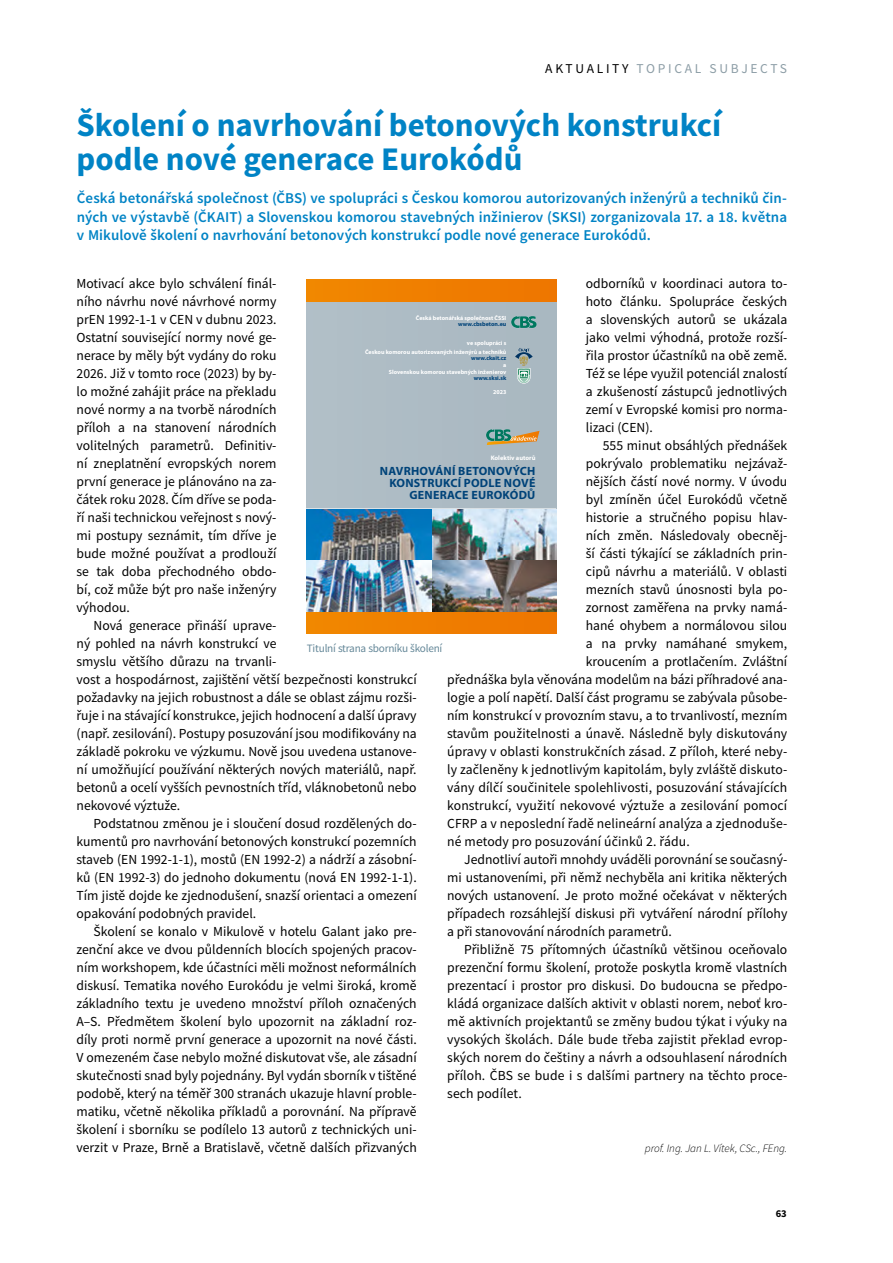
<style>
.page{position:relative;width:893px;height:1263px;background:#fff}
.page>*{position:absolute;margin:0;border:0;box-sizing:border-box;transform-origin:0 0}
.t1{font:700 33px/34.5px "Source Sans Pro";color:#0083c5}
.t2{font:600 15px/18.8px "Source Sans Pro";letter-spacing:.005em;color:#0083c5;text-align:justify}
.t3{font:13.8px/18px "Source Sans Pro";color:#000;text-align:justify}
.t4{font:13.5px "Source Sans Pro";letter-spacing:.2em;color:#8c9da6}
.t5{font:700 12px/12px "Myriad Pro";letter-spacing:.02em;color:#004379;text-align:right}
.t6{font:italic 300 11.25px "Source Sans Pro";color:#000}
.t7{font:11.25px "Source Sans Pro";letter-spacing:-.02em;color:#648798}
.t8{font:700 10.5px "Source Sans Pro";color:#000}
.t9{font:700 6.45px "Myriad Pro";color:#fff}
.t10{font:700 6px/9px "Myriad Pro";color:#fff;text-align:right}
.t11{font:700 6px "Myriad Pro";color:#004379}
.s1{color:#000}
</style>
<div class="page">
<div style="left:307px;top:279px;width:249px;height:354px;background:#adbbc4"></div>
<div style="left:307px;top:611px;width:249px;height:22px;background:#f07e00"></div>
<div style="left:307px;top:279px;width:249px;height:23px;background:#f07e00"></div>
<svg style="left:511px;top:316px;width:26px;height:12px"></svg>
<svg style="left:486px;top:429px;width:54px;height:16px"></svg>
<img style="left:307px;top:509px;width:249px;height:102px">
<svg style="left:515px;top:348px;width:18px;height:36px"></svg>
<p class="t4" style="left:545px;top:60px;width:243px"><span class="s1">AKTUALITY</span> TOPICAL SUBJECTS</p>
<h1 class="t1" style="left:77px;top:107px;width:646px">Školení o navrhování betonových konstrukcí podle nové generace Eurokódů</h1>
<p class="t2" style="left:77px;top:188px;width:712px">Česká betonářská společnost (ČBS) ve spolupráci s Českou komorou autorizovaných inženýrů a techniků čin&shy;ných ve výstavbě (ČKAIT) a Slovenskou komorou stavebných inžinierov (SKSI) zorganizovala 17. a 18. května v Mikulově školení o navrhování betonových konstrukcí podle nové generace Eurokódů.</p>
<p class="t3" style="left:77px;top:274px;width:202px">Motivací akce bylo schválení finál&shy;ního návrhu nové návrhové normy prEN 1992-1-1 v CEN v dubnu 2023.<br>Ostatní související normy nové ge&shy;nerace by měly být vydány do roku 2026. Již v tomto roce (2023) by by&shy;lo možné zahájit práce na překladu nové normy a na tvorbě národních příloh a na stanovení národních volitelných parametrů. Definitiv&shy;ní zneplatnění evropských norem první generace je plánováno na za&shy;čátek roku 2028. Čím dříve se poda&shy;ří naši technickou veřejnost s nový&shy;mi postupy seznámit, tím dříve je bude možné používat a prodlouží se tak doba přechodného obdo&shy;bí, což může být pro naše inženýry výhodou.</p>
<p class="t3" style="left:77px;top:616px;width:342px;text-align:left;text-indent:17px">Nová generace přináší uprave-<br>ný pohled na návrh konstrukcí ve<br>smyslu většího důrazu na trvanli-<br>vost a hospodárnost, zajištění větší bezpečnosti konstrukcí požadavky na jejich robustnost a dále se oblast zájmu rozši&shy;řuje i na stávající konstrukce, jejich hodnocení a další úpravy (např. zesilování). Postupy posuzování jsou modifikovány na základě pokroku ve výzkumu. Nově jsou uvedena ustanove&shy;ní umožňující používání některých nových materiálů, např. betonů a ocelí vyšších pevnostních tříd, vláknobetonů nebo nekovové výztuže.</p>
<p class="t3" style="left:77px;top:814px;width:342px;text-indent:17px">Podstatnou změnou je i sloučení dosud rozdělených do&shy;kumentů pro navrhování betonových konstrukcí pozemních staveb (EN 1992-1-1), mostů (EN 1992-2) a nádrží a zásobní&shy;ků (EN 1992-3) do jednoho dokumentu (nová EN 1992-1-1).<br>Tím jistě dojde ke zjednodušení, snazší orientaci a omezení opakování podobných pravidel.</p>
<p class="t3" style="left:77px;top:922px;width:342px;text-indent:17px">Školení se konalo v Mikulově v hotelu Galant jako pre&shy;zenční akce ve dvou půldenních blocích spojených pracov&shy;ním workshopem, kde účastníci měli možnost neformálních diskusí. Tematika nového Eurokódu je velmi široká, kromě základního textu je uvedeno množství příloh označených A–S. Předmětem školení bylo upozornit na základní roz&shy;díly proti normě první generace a upozornit na nové části.<br>V omezeném čase nebylo možné diskutovat vše, ale zásadní skutečnosti snad byly pojednány. Byl vydán sborník v tištěné podobě, který na téměř 300 stranách ukazuje hlavní proble&shy;matiku, včetně několika příkladů a porovnání. Na přípravě školení i sborníku se podílelo 13 autorů z technických uni&shy;verzit v Praze, Brně a Bratislavě, včetně dalších přizvaných</p>
<p class="t3" style="left:586px;top:274px;width:203px">odborníků v koordinaci autora to&shy;hoto článku. Spolupráce českých a slovenských autorů se ukázala jako velmi výhodná, protože rozší&shy;řila prostor účastníků na obě země.<br>Též se lépe využil potenciál znalostí a zkušeností zástupců jednotlivých zemí v Evropské komisi pro norma&shy;lizaci (CEN).</p>
<p class="t3" style="left:603px;top:436px;width:186px">555 minut obsáhlých přednášek</p>
<p class="t3" style="left:586px;top:454px;width:203px">pokrývalo problematiku nejzávaž-</p>
<p class="t3" style="left:586px;top:472px;width:203px">nějších částí nové normy. V úvodu</p>
<p class="t3" style="left:586px;top:490px;width:203px">byl zmíněn účel Eurokódů včetně</p>
<p class="t3" style="left:586px;top:508px;width:203px">historie a stručného popisu hlav-</p>
<p class="t3" style="left:586px;top:526px;width:203px">ních změn. Následovaly obecněj-</p>
<p class="t3" style="left:586px;top:544px;width:203px">ší části týkající se základních prin-</p>
<p class="t3" style="left:586px;top:562px;width:203px">cipů návrhu a materiálů. V oblasti</p>
<p class="t3" style="left:586px;top:580px;width:203px">mezních stavů únosnosti byla po-</p>
<p class="t3" style="left:586px;top:598px;width:203px">zornost zaměřena na prvky namá-</p>
<p class="t3" style="left:586px;top:616px;width:203px">hané ohybem a normálovou silou</p>
<p class="t3" style="left:586px;top:634px;width:203px">a na prvky namáhané smykem,</p>
<p class="t3" style="left:586px;top:652px;width:203px">kroucením a protlačením. Zvláštní</p>
<p class="t3" style="left:447px;top:670px;width:342px">přednáška byla věnována modelům na bázi příhradové ana-</p>
<p class="t3" style="left:447px;top:688px;width:342px">logie a polí napětí. Další část programu se zabývala působe-</p>
<p class="t3" style="left:447px;top:706px;width:342px">ním konstrukcí v provozním stavu, a to trvanlivostí, mezním</p>
<p class="t3" style="left:447px;top:724px;width:342px">stavům použitelnosti a únavě. Následně byly diskutovány</p>
<p class="t3" style="left:447px;top:742px;width:342px">úpravy v oblasti konstrukčních zásad. Z příloh, které neby-</p>
<p class="t3" style="left:447px;top:760px;width:342px">ly začleněny k jednotlivým kapitolám, byly zvláště diskuto-</p>
<p class="t3" style="left:447px;top:778px;width:342px">vány dílčí součinitele spolehlivosti, posuzování stávajících</p>
<p class="t3" style="left:447px;top:796px;width:342px">konstrukcí, využití nekovové výztuže a zesilování pomocí</p>
<p class="t3" style="left:447px;top:814px;width:342px">CFRP a v neposlední řadě nelineární analýza a zjednoduše-</p>
<p class="t3" style="left:447px;top:832px;width:244px">né metody pro posuzování účinků 2. řádu.</p>
<p class="t3" style="left:464px;top:850px;width:325px">Jednotliví autoři mnohdy uváděli porovnání se současný-</p>
<p class="t3" style="left:447px;top:868px;width:342px">mi ustanoveními, při němž nechyběla ani kritika některých</p>
<p class="t3" style="left:447px;top:886px;width:342px">nových ustanovení. Je proto možné očekávat v některých</p>
<p class="t3" style="left:447px;top:904px;width:342px">případech rozsáhlejší diskusi při vytváření národní přílohy</p>
<p class="t3" style="left:447px;top:922px;width:226px">a při stanovování národních parametrů.</p>
<p class="t3" style="left:464px;top:940px;width:325px">Přibližně 75 přítomných účastníků většinou oceňovalo</p>
<p class="t3" style="left:447px;top:958px;width:342px">prezenční formu školení, protože poskytla kromě vlastních</p>
<p class="t3" style="left:447px;top:976px;width:342px">prezentací i prostor pro diskusi. Do budoucna se předpo-</p>
<p class="t3" style="left:447px;top:994px;width:342px">kládá organizace dalších aktivit v oblasti norem, neboť kro-</p>
<p class="t3" style="left:447px;top:1012px;width:342px">mě aktivních projektantů se změny budou týkat i výuky na</p>
<p class="t3" style="left:447px;top:1030px;width:342px">vysokých školách. Dále bude třeba zajistit překlad evrop-</p>
<p class="t3" style="left:447px;top:1048px;width:342px">ských norem do češtiny a návrh a odsouhlasení národních</p>
<p class="t3" style="left:447px;top:1066px;width:342px">příloh. ČBS se bude i s dalšími partnery na těchto proce-</p>
<p class="t3" style="left:447px;top:1084px;width:76px">sech podílet.</p>
<p class="t10" style="left:416px;top:314px;width:92px">Česká betonářská společnost ČSSI</p>
<p class="t11" style="left:458px;top:320px;width:50px">www.cbsbeton.eu</p>
<p class="t10" style="left:365px;top:339px;width:143px">ve spolupráci s<br>Českou komorou autorizovaných inženýrů a techniků</p>
<p class="t11" style="left:471px;top:354px;width:37px">www.ckait.cz</p>
<p class="t10" style="left:389px;top:362px;width:119px;line-height:7.1px">a<br>Slovenskou komorou stavebných inženierov</p>
<p class="t11" style="left:474px;top:374px;width:34px">www.sksi.sk</p>
<p class="t10" style="left:493px;top:388px;width:15px">2023</p>
<p class="t9" style="left:491px;top:454px;width:46px">Kolektiv autorů</p>
<p class="t5" style="left:380px;top:465px;width:157px">NAVRHOVÁNÍ BETONOVÝCH<br>KONSTRUKCÍ PODLE NOVÉ<br>GENERACE EUROKÓDŮ</p>
<p class="t7" style="left:307px;top:641px;width:137px">Titulní strana sborníku školení</p>
<p class="t6" style="left:645px;top:1141px;width:144px">prof. Ing. Jan L. Vítek, CSc., FEng.</p>
<p class="t8" style="left:776px;top:1206px;width:13px">63</p>
</div>
